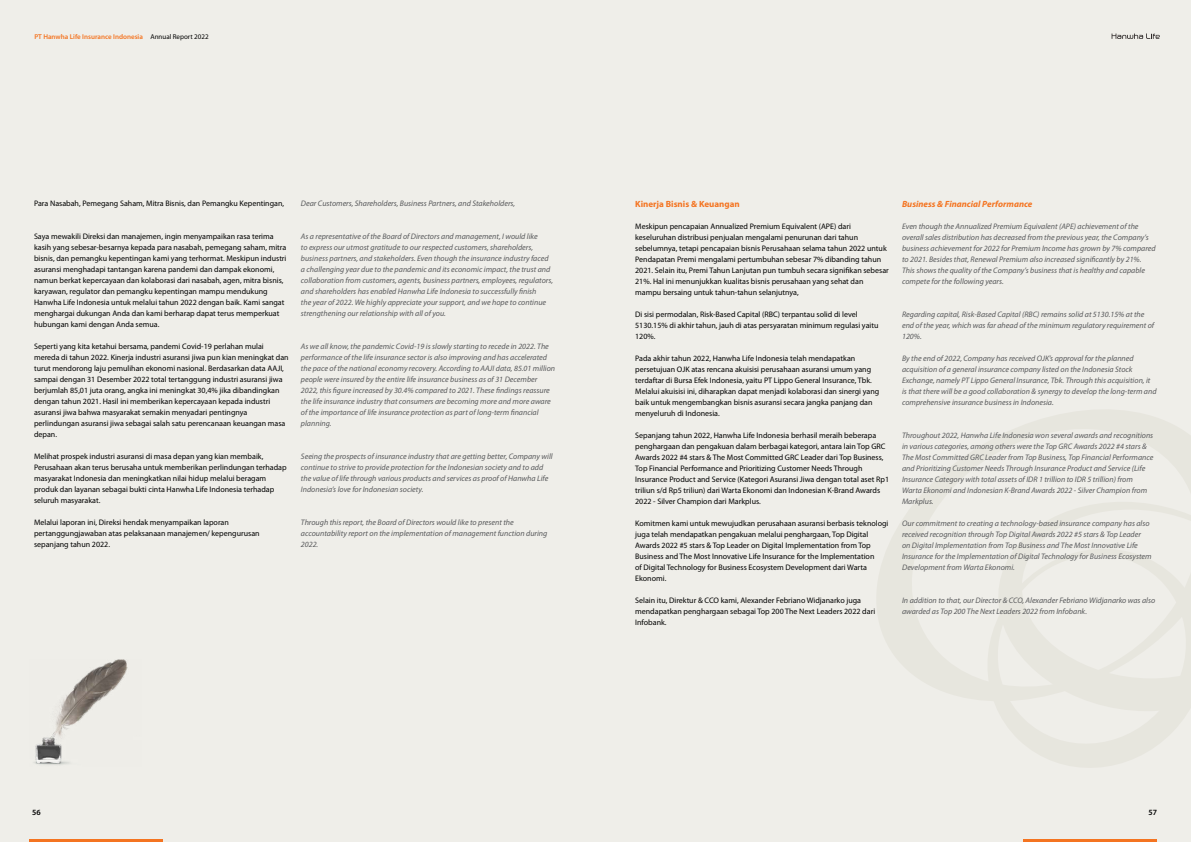
<style>
.page{position:relative;width:1191px;height:842px;background:#efeee9}
.page>*{position:absolute;margin:0;border:0;box-sizing:border-box;transform-origin:0 0}
.t1{font:italic 700 9px "Myriad Pro";color:#f47421}
.t2{font:700 9px "Myriad Pro";color:#f47421}
.t3{font:8px/11px "Myriad Pro";color:#000}
.t4{font:italic 8px/11px "Myriad Pro";color:#58595b}
.t5{font:600 8px "Myriad Pro";color:#000}
.t6{font:600 7px "Myriad Pro";color:#f47421}
.s1{font-weight:400;color:#000}
</style>
<div class="page">
<hr style="left:30px;top:839px;width:133px;height:3px;background:#f47421">
<hr style="left:1024px;top:839px;width:133px;height:3px;background:#f47421">
<svg style="left:1111px;top:33px;width:48px;height:6px"></svg>
<svg style="left:1004px;top:720px;width:178px;height:47px"></svg>
<svg style="left:877px;top:410px;width:314px;height:310px"></svg>
<img style="left:34px;top:660px;width:94px;height:105px">
<p class="t6" style="left:34px;top:33px;width:176px">PT Hanwha Life Insurance Indonesia <span class="s1">Annual Report 2022</span></p>
<p class="t3" style="left:34px;top:198px;width:252px">Para Nasabah, Pemegang Saham, Mitra Bisnis, dan Pemangku Kepentingan,</p>
<p class="t3" style="left:34px;top:231px;width:254px">Saya mewakili Direksi dan manajemen, ingin menyampaikan rasa terima kasih yang sebesar-besarnya kepada para nasabah, pemegang saham, mitra bisnis, dan pemangku kepentingan kami yang terhormat. Meskipun industri asuransi menghadapi tantangan karena pandemi dan dampak ekonomi, namun berkat kepercayaan dan kolaborasi dari nasabah, agen, mitra bisnis, karyawan, regulator dan pemangku kepentingan mampu mendukung Hanwha Life Indonesia untuk melalui tahun 2022 dengan baik. Kami sangat menghargai dukungan Anda dan kami berharap dapat terus memperkuat hubungan kami dengan Anda semua.</p>
<p class="t3" style="left:34px;top:341px;width:256px">Seperti yang kita ketahui bersama, pandemi Covid-19 perlahan mulai mereda di tahun 2022. Kinerja industri asuransi jiwa pun kian meningkat dan turut mendorong laju pemulihan ekonomi nasional. Berdasarkan data AAJI, sampai dengan 31 Desember 2022 total tertanggung industri asuransi jiwa berjumlah 85,01 juta orang, angka ini meningkat 30,4% jika dibandingkan dengan tahun 2021. Hasil ini memberikan kepercayaan kepada industri asuransi jiwa bahwa masyarakat semakin menyadari pentingnya perlindungan asuransi jiwa sebagai salah satu perencanaan keuangan masa depan.</p>
<p class="t3" style="left:34px;top:451px;width:254px">Melihat prospek industri asuransi di masa depan yang kian membaik, Perusahaan akan terus berusaha untuk memberikan perlindungan terhadap masyarakat Indonesia dan meningkatkan nilai hidup melalui beragam produk dan layanan sebagai bukti cinta Hanwha Life Indonesia terhadap seluruh masyarakat.</p>
<p class="t3" style="left:34px;top:517px;width:227px">Melalui laporan ini, Direksi hendak menyampaikan laporan pertanggungjawaban atas pelaksanaan manajemen/ kepengurusan sepanjang tahun 2022.</p>
<p class="t4" style="left:301px;top:198px;width:216px">Dear Customers, Shareholders, Business Partners, and Stakeholders,</p>
<p class="t4" style="left:301px;top:231px;width:254px">As a representative of the Board of Directors and management, I would like<br>to express our utmost gratitude to our respected customers, shareholders, business partners, and stakeholders. Even though the insurance industry faced a challenging year due to the pandemic and its economic impact, the trust and collaboration from customers, agents, business partners, employees, regulators, and shareholders has enabled Hanwha Life Indonesia to successfully finish<br>the year of 2022. We highly appreciate your support, and we hope to continue strengthening our relationship with all of you.</p>
<p class="t4" style="left:301px;top:341px;width:256px">As we all know, the pandemic Covid-19 is slowly starting to recede in 2022. The performance of the life insurance sector is also improving and has accelerated the pace of the national economy recovery. According to AAJI data, 85.01 million people were insured by the entire life insurance business as of 31 December 2022, this figure increased by 30.4% compared to 2021. These findings reassure the life insurance industry that consumers are becoming more and more aware of the importance of life insurance protection as part of long-term financial planning.</p>
<p class="t4" style="left:301px;top:451px;width:253px">Seeing the prospects of insurance industry that are getting better, Company will continue to strive to provide protection for the Indonesian society and to add the value of life through various products and services as proof of Hanwha Life Indonesia’s love for Indonesian society.</p>
<p class="t4" style="left:301px;top:517px;width:248px">Through this report, the Board of Directors would like to present the accountability report on the implementation of management function during<br>2022.</p>
<p class="t5" style="left:32px;top:808px;width:10px">56</p>
<p class="t2" style="left:635px;top:199px;width:106px">Kinerja Bisnis &amp; Keuangan</p>
<p class="t3" style="left:635px;top:221px;width:255px">Meskipun pencapaian Annualized Premium Equivalent (APE) dari keseluruhan distribusi penjualan mengalami penurunan dari tahun sebelumnya, tetapi pencapaian bisnis Perusahaan selama tahun 2022 untuk Pendapatan Premi mengalami pertumbuhan sebesar 7% dibanding tahun 2021. Selain itu, Premi Tahun Lanjutan pun tumbuh secara signifikan sebesar 21%. Hal ini menunjukkan kualitas bisnis perusahaan yang sehat dan mampu bersaing untuk tahun-tahun selanjutnya,</p>
<p class="t3" style="left:635px;top:309px;width:245px">Di sisi permodalan, Risk-Based Capital (RBC) terpantau solid di level<br>5130.15% di akhir tahun, jauh di atas persyaratan minimum regulasi yaitu<br>120%.</p>
<p class="t3" style="left:635px;top:353px;width:246px">Pada akhir tahun 2022, Hanwha Life Indonesia telah mendapatkan persetujuan OJK atas rencana akuisisi perusahaan asuransi umum yang terdaftar di Bursa Efek Indonesia, yaitu PT Lippo General Insurance, Tbk.<br>Melalui akuisisi ini, diharapkan dapat menjadi kolaborasi dan sinergi yang baik untuk mengembangkan bisnis asuransi secara jangka panjang dan menyeluruh di Indonesia.</p>
<p class="t3" style="left:635px;top:430px;width:255px">Sepanjang tahun 2022, Hanwha Life Indonesia berhasil meraih beberapa penghargaan dan pengakuan dalam berbagai kategori, antara lain Top GRC Awards 2022 #4 stars &amp; The Most Committed GRC Leader dari Top Business, Top Financial Performance and Prioritizing Customer Needs Through Insurance Product and Service (Kategori Asuransi Jiwa dengan total aset Rp1 triliun s/d Rp5 triliun) dari Warta Ekonomi dan Indonesian K-Brand Awards 2022 - Silver Champion dari Markplus.</p>
<p class="t3" style="left:635px;top:518px;width:255px">Komitmen kami untuk mewujudkan perusahaan asuransi berbasis teknologi juga telah mendapatkan pengakuan melalui penghargaan, Top Digital Awards 2022 #5 stars &amp; Top Leader on Digital Implementation from Top Business and The Most Innovative Life Insurance for the Implementation<br>of Digital Technology for Business Ecosystem Development dari Warta Ekonomi.</p>
<p class="t3" style="left:635px;top:595px;width:241px">Selain itu, Direktur &amp; CCO kami, Alexander Febriano Widjanarko juga mendapatkan penghargaan sebagai Top 200 The Next Leaders 2022 dari<br>Infobank.</p>
<p class="t1" style="left:902px;top:198px;width:132px">Business &amp; Financial Performance</p>
<p class="t4" style="left:902px;top:221px;width:255px">Even though the Annualized Premium Equivalent (APE) achievement of the overall sales distribution has decreased from the previous year, the Company’s business achievement for 2022 for Premium Income has grown by 7% compared to 2021. Besides that, Renewal Premium also increased significantly by 21%.<br>This shows the quality of the Company’s business that is healthy and capable compete for the following years.</p>
<p class="t4" style="left:902px;top:309px;width:254px">Regarding capital, Risk-Based Capital (RBC) remains solid at 5130.15% at the end of the year, which was far ahead of the minimum regulatory requirement of<br>120%.</p>
<p class="t4" style="left:902px;top:353px;width:256px">By the end of 2022, Company has received OJK’s approval for the planned acquisition of a general insurance company listed on the Indonesia Stock Exchange, namely PT Lippo General Insurance, Tbk. Through this acquisition, it is that there will be a good collaboration &amp; synergy to develop the long-term and comprehensive insurance business in Indonesia.</p>
<p class="t4" style="left:902px;top:430px;width:253px">Throughout 2022, Hanwha Life Indonesia won several awards and recognitions in various categories, among others were the Top GRC Awards 2022 #4 stars &amp; The Most Committed GRC Leader from Top Business, Top Financial Performance and Prioritizing Customer Needs Through Insurance Product and Service (Life Insurance Category with total assets of IDR 1 trillion to IDR 5 trillion) from Warta Ekonomi and Indonesian K-Brand Awards 2022 - Silver Champion from Markplus.</p>
<p class="t4" style="left:902px;top:518px;width:251px">Our commitment to creating a technology-based insurance company has also received recognition through Top Digital Awards 2022 #5 stars &amp; Top Leader<br>on Digital Implementation from Top Business and The Most Innovative Life Insurance for the Implementation of Digital Technology for Business Ecosystem Development from Warta Ekonomi.</p>
<p class="t4" style="left:902px;top:595px;width:255px">In addition to that, our Director &amp; CCO, Alexander Febriano Widjanarko was also awarded as Top 200 The Next Leaders 2022 from Infobank.</p>
<p class="t5" style="left:1148px;top:808px;width:10px">57</p>
</div>
